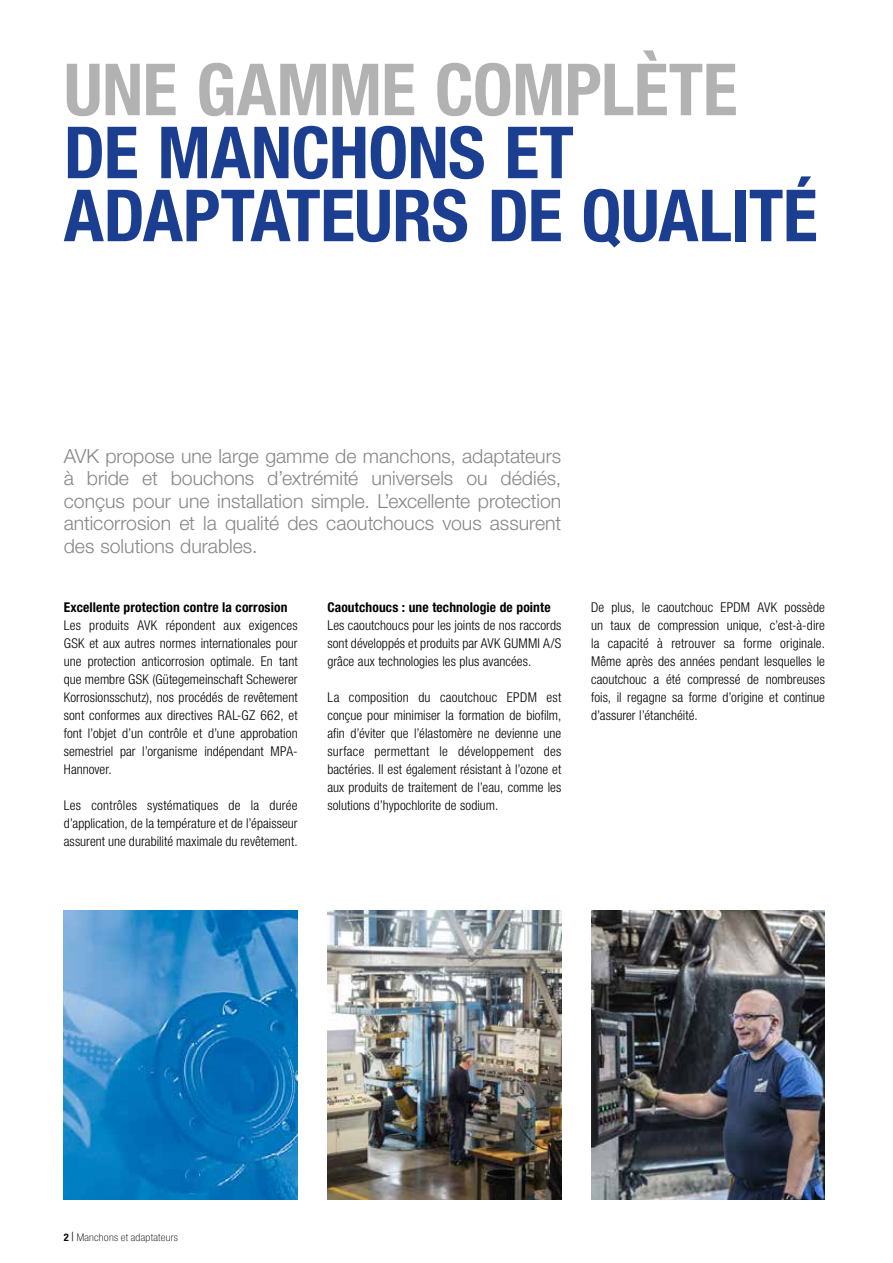
<style>
.page{position:relative;width:893px;height:1263px;background:#fff}
.page>*{position:absolute;margin:0;border:0;box-sizing:border-box;transform-origin:0 0}
.t1{font:700 condensed 72px/63px "Helvetica Neue LT Pro";letter-spacing:-.01em;color:#1b3e90}
.t2{font:700 condensed 72px "Helvetica Neue LT Pro";letter-spacing:-.01em;color:#b2b2b2}
.t3{font:300 19.5px/22.5px "Helvetica Neue LT Pro";color:#878787;text-align:justify}
.t4{font:300 condensed 13.5px/18px "Helvetica Neue LT Pro";letter-spacing:.005em;color:#000;text-align:justify}
.t5{font:700 condensed 13.5px "Helvetica Neue LT Pro";letter-spacing:.01em;color:#000}
.t6{font:100 condensed 10.5px "Helvetica Neue LT Pro";letter-spacing:.02em;color:#000;scale:1.1 1}
.s1{font-weight:700}
.s2{font-family:"Times New Roman";font-weight:700;font-stretch:normal}
</style>
<div class="page">
<img style="left:591px;top:910px;width:234px;height:289px">
<img style="left:327px;top:910px;width:234px;height:289px">
<img style="left:64px;top:910px;width:234px;height:289px">
<h1 class="t2" style="left:64px;top:46px;width:675px">UNE GAMME COMPLÈTE</h1>
<h1 class="t1" style="left:64px;top:120px;width:755px">DE MANCHONS ET<br>ADAPTATEURS DE QUALITÉ</h1>
<p class="t3" style="left:64px;top:444px;width:499px">AVK propose une large gamme de manchons, adaptateurs à bride et bouchons d’extrémité universels ou dédiés, conçus pour une installation simple. L’excellente protection anticorrosion et la qualité des caoutchoucs vous assurent des solutions durables.</p>
<p class="t5" style="left:64px;top:599px;width:225px">Excellente protection contre la corrosion</p>
<p class="t4" style="left:64px;top:616px;width:235px">Les produits AVK répondent aux exigences GSK et aux autres normes internationales pour une protection anticorrosion optimale. En tant que membre GSK (Gütegemeinschaft Schewerer Korrosionsschutz), nos procédés de revêtement sont conformes aux directives RAL-GZ 662, et font l’objet d’un contrôle et d’une approbation semestriel par l’organisme indépendant MPA-Hannover.</p>
<p class="t4" style="left:64px;top:796px;width:235px">Les contrôles systématiques de la durée d’application, de la température et de l’épaisseur assurent une durabilité maximale du revêtement.</p>
<p class="t5" style="left:327px;top:599px;width:225px">Caoutchoucs : une technologie de pointe</p>
<p class="t4" style="left:327px;top:616px;width:235px">Les caoutchoucs pour les joints de nos raccords sont développés et produits par AVK GUMMI A/S grâce aux technologies les plus avancées.</p>
<p class="t4" style="left:327px;top:688px;width:235px">La composition du caoutchouc EPDM est conçue pour minimiser la formation de biofilm, afin d’éviter que l’élastomère ne devienne une surface permettant le développement des bactéries. Il est également résistant à l’ozone et aux produits de traitement de l’eau, comme les solutions d’hypochlorite de sodium.</p>
<p class="t4" style="left:591px;top:598px;width:235px">De plus, le caoutchouc EPDM AVK possède un taux de compression unique, c’est-à-dire la capacité à retrouver sa forme originale.<br>Même après des années pendant lesquelles le caoutchouc a été compressé de nombreuses fois, il regagne sa forme d’origine et continue d’assurer l’étanchéité.</p>
<p class="t6" style="left:64px;top:1231px;width:105px"><span class="s1">2</span> <span class="s2">|</span> Manchons et adaptateurs</p>
</div>
